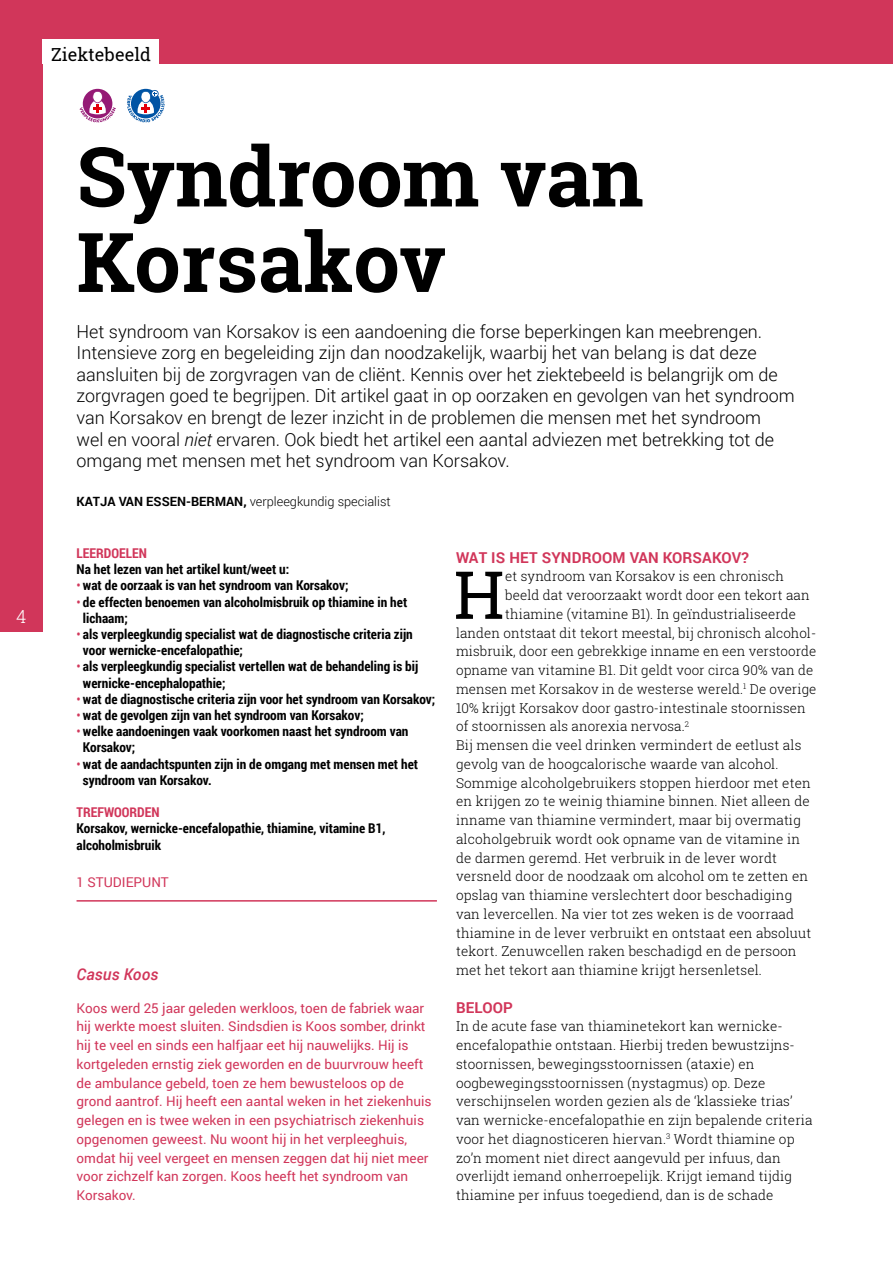
<style>
.page{position:relative;width:893px;height:1263px;background:#fff}
.page>*{position:absolute;margin:0;border:0;box-sizing:border-box;transform-origin:0 0}
.t1{font:700 82.5px/85.5px "Roboto Slab";color:#000}
.t2{font:66.3px "Roboto Slab";color:#000}
.t3{font:300 18px/21.6px "Roboto";color:#000}
.t4{font:18px "Roboto Slab";color:#000}
.t5{font:300 18px "Roboto Slab";color:#fff}
.t6{font:italic 500 16.2px "Roboto";letter-spacing:.01em;color:#d1365a}
.t7{font:700 15px "Roboto";letter-spacing:.01em;color:#d1365a}
.t8{font:300 13.5px/18.8px "Roboto Slab";letter-spacing:.01em;color:#000}
.t9{font:700 13.5px/16.2px "Roboto Condensed";color:#000}
.t10{font:13.5px/18.8px "Roboto";color:#d1365a}
.t11{font:700 13.5px "Roboto Condensed";color:#d1365a}
.t12{font:300 12.75px "Roboto";color:#000}
.s1{font-style:italic}
.s2{font-weight:700}
.s3{font-weight:400;color:#d1365a}
</style>
<div class="page">
<div style="left:0;top:0;width:43px;height:631px;background:#d1365a"></div>
<div style="left:0;top:0;width:893px;height:64px;background:#d1365a"></div>
<div style="left:43px;top:39px;width:116px;height:25px;background:#fff"></div>
<svg style="left:127px;top:90px;width:38px;height:32px"></svg>
<svg style="left:83px;top:89px;width:29px;height:29px"></svg>
<svg style="left:80px;top:91px;width:36px;height:31px"></svg>
<hr style="left:77px;top:900px;width:360px;height:2px;background:#d1365a">
<h3 class="t4" style="left:51px;top:42px;width:101px">Ziektebeeld</h3>
<h3 class="t5" style="left:16px;top:604px;width:12px">4</h3>
<h1 class="t1" style="left:77px;top:133px;width:569px">Syndroom van<br>Korsakov</h1>
<p class="t3" style="left:77px;top:320px;width:720px">Het syndroom van Korsakov is een aandoening die forse beperkingen kan meebrengen.<br>Intensieve zorg en begeleiding zijn dan noodzakelijk, waarbij het van belang is dat deze aansluiten bij de zorgvragen van de cliënt. Kennis over het ziektebeeld is belangrijk om de zorgvragen goed te begrijpen. Dit artikel gaat in op oorzaken en gevolgen van het syndroom van Korsakov en brengt de lezer inzicht in de problemen die mensen met het syndroom<br>wel en vooral <span class="s1">niet</span> ervaren. Ook biedt het artikel een aantal adviezen met betrekking tot de omgang met mensen met het syndroom van Korsakov.</p>
<p class="t12" style="left:77px;top:493px;width:316px"><span class="s2">KATJA VAN ESSEN-BERMAN,</span> verpleegkundig specialist</p>
<p class="t11" style="left:77px;top:544px;width:72px">LEERDOELEN</p>
<p class="t9" style="left:77px;top:561px;width:214px">Na het lezen van het artikel kunt/weet u:</p>
<p class="t9" style="left:77px;top:577px;width:273px"><span class="s3">•</span> wat de oorzaak is van het syndroom van Korsakov;</p>
<p class="t9" style="left:83px;top:593px;width:326px;text-indent:-6px"><span class="s3">•</span> de effecten benoemen van alcoholmisbruik op thiamine in het lichaam;</p>
<p class="t9" style="left:83px;top:625px;width:331px;text-indent:-6px"><span class="s3">•</span> als verpleegkundig specialist wat de diagnostische criteria zijn voor wernicke-encefalopathie;</p>
<p class="t9" style="left:83px;top:658px;width:337px;text-indent:-6px"><span class="s3">•</span> als verpleegkundig specialist vertellen wat de behandeling is bij wernicke-encephalopathie;</p>
<p class="t9" style="left:77px;top:690px;width:360px"><span class="s3">•</span> wat de diagnostische criteria zijn voor het syndroom van Korsakov;</p>
<p class="t9" style="left:77px;top:706px;width:289px"><span class="s3">•</span> wat de gevolgen zijn van het syndroom van Korsakov;</p>
<p class="t9" style="left:83px;top:723px;width:327px;text-indent:-6px"><span class="s3">•</span> welke aandoeningen vaak voorkomen naast het syndroom van<br>Korsakov;</p>
<p class="t9" style="left:83px;top:755px;width:337px;text-indent:-6px"><span class="s3">•</span> wat de aandachtspunten zijn in de omgang met mensen met het syndroom van Korsakov.</p>
<p class="t11" style="left:77px;top:803px;width:85px">TREFWOORDEN</p>
<p class="t9" style="left:77px;top:820px;width:310px">Korsakov, wernicke-encefalopathie, thiamine, vitamine B1, alcoholmisbruik</p>
<p class="t10" style="left:77px;top:873px;width:94px">1 STUDIEPUNT</p>
<p class="t6" style="left:77px;top:962px;width:83px">Casus Koos</p>
<p class="t10" style="left:77px;top:998px;width:357px">Koos werd 25 jaar geleden werkloos, toen de fabriek waar hij werkte moest sluiten. Sindsdien is Koos somber, drinkt hij te veel en sinds een halfjaar eet hij nauwelijks. Hij is kortgeleden ernstig ziek geworden en de buurvrouw heeft de ambulance gebeld, toen ze hem bewusteloos op de grond aantrof. Hij heeft een aantal weken in het ziekenhuis gelegen en is twee weken in een psychiatrisch ziekenhuis opgenomen geweest. Nu woont hij in het verpleeghuis, omdat hij veel vergeet en mensen zeggen dat hij niet meer voor zichzelf kan zorgen. Koos heeft het syndroom van Korsakov.</p>
<p class="t7" style="left:456px;top:547px;width:294px">WAT IS HET SYNDROOM VAN KORSAKOV?</p>
<h2 class="t2" style="left:454px;top:549px;width:52px">H</h2>
<p class="t8" style="left:505px;top:567px;width:280px">et syndroom van Korsakov is een chronisch</p>
<p class="t8" style="left:505px;top:585px;width:306px">beeld dat veroorzaakt wordt door een tekort aan</p>
<p class="t8" style="left:505px;top:604px;width:292px">thiamine (vitamine B1). In geïndustrialiseerde</p>
<p class="t8" style="left:456px;top:623px;width:362px">landen ontstaat dit tekort meestal, bij chronisch alcohol-</p>
<p class="t8" style="left:456px;top:642px;width:362px">misbruik, door een gebrekkige inname en een verstoorde</p>
<p class="t8" style="left:456px;top:660px;width:359px">opname van vitamine B1. Dit geldt voor circa 90% van de</p>
<p class="t8" style="left:456px;top:679px;width:362px">mensen met Korsakov in de westerse wereld.<sup>1</sup> De overige</p>
<p class="t8" style="left:456px;top:698px;width:351px">10% krijgt Korsakov door gastro-intestinale stoornissen</p>
<p class="t8" style="left:456px;top:717px;width:235px">of stoornissen als anorexia nervosa.<sup>2</sup></p>
<p class="t8" style="left:456px;top:735px;width:347px">Bij mensen die veel drinken vermindert de eetlust als</p>
<p class="t8" style="left:456px;top:754px;width:324px">gevolg van de hoogcalorische waarde van alcohol.</p>
<p class="t8" style="left:456px;top:773px;width:356px">Sommige alcoholgebruikers stoppen hierdoor met eten</p>
<p class="t8" style="left:456px;top:792px;width:355px">en krijgen zo te weinig thiamine binnen. Niet alleen de</p>
<p class="t8" style="left:456px;top:810px;width:346px">inname van thiamine vermindert, maar bij overmatig</p>
<p class="t8" style="left:456px;top:829px;width:346px">alcoholgebruik wordt ook opname van de vitamine in</p>
<p class="t8" style="left:456px;top:848px;width:322px">de darmen geremd. Het verbruik in de lever wordt</p>
<p class="t8" style="left:456px;top:867px;width:354px">versneld door de noodzaak om alcohol om te zetten en</p>
<p class="t8" style="left:456px;top:885px;width:338px">opslag van thiamine verslechtert door beschadiging</p>
<p class="t8" style="left:456px;top:904px;width:340px">van levercellen. Na vier tot zes weken is de voorraad</p>
<p class="t8" style="left:456px;top:923px;width:357px">thiamine in de lever verbruikt en ontstaat een absoluut</p>
<p class="t8" style="left:456px;top:942px;width:342px">tekort. Zenuwcellen raken beschadigd en de persoon</p>
<p class="t8" style="left:456px;top:960px;width:307px">met het tekort aan thiamine krijgt hersenletsel.</p>
<p class="t7" style="left:456px;top:997px;width:58px">BELOOP</p>
<p class="t8" style="left:456px;top:1017px;width:358px">In de acute fase van thiaminetekort kan wernicke&shy;encefalopathie ontstaan. Hierbij treden bewustzijns&shy;stoornissen, bewegingsstoornissen (ataxie) en oogbewegingsstoornissen (nystagmus) op. Deze verschijnselen worden gezien als de ‘klassieke trias’ van wernicke-encefalopathie en zijn bepalende criteria voor het diagnosticeren hiervan.<sup>3</sup> Wordt thiamine op zo’n moment niet direct aangevuld per infuus, dan overlijdt iemand onherroepelijk. Krijgt iemand tijdig thiamine per infuus toegediend, dan is de schade</p>
</div>
